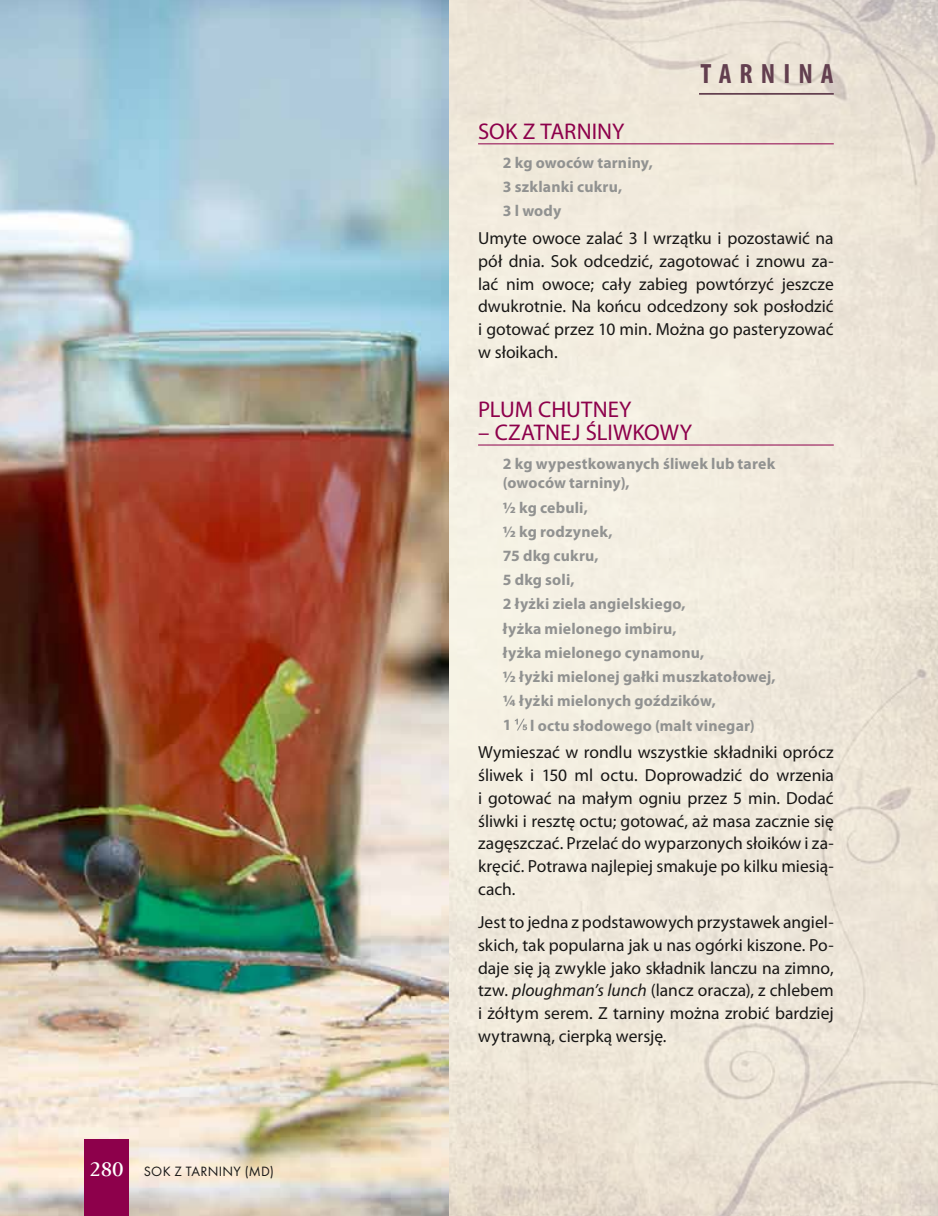
<style>
.page{position:relative;width:938px;height:1216px;background:#fff}
.page>*{position:absolute;margin:0;border:0;box-sizing:border-box;transform-origin:0 0}
.t1{font:700 condensed 28px "Myriad Pro";color:#633f4f}
.t2{font:22.75px "Myriad Pro";letter-spacing:.005em;color:#8d004b}
.t3{font:17.5px/22.8px "Myriad Pro";color:#181716;text-align:justify}
.t4{font:700 15.75px/24.2px "Myriad Pro";letter-spacing:.01em;color:#919291}
.t5{font:14px "Futura TEE";letter-spacing:.02em;color:#181716}
.s1{font-family:"Ameri Garmnd EU";font-weight:700;font-size:22.75px;color:#fff}
.s2{font-style:italic}
</style>
<div class="page">
<img style="left:448px;top:0;width:490px;height:1215px">
<img style="left:0;top:0;width:448px;height:1215px">
<hr style="left:478px;top:143px;width:355px;height:1px;background:#8d004b">
<hr style="left:478px;top:444px;width:355px;height:1px;background:#8d004b">
<svg style="left:515px;top:718px;width:12px;height:12px"></svg>
<hr style="left:699px;top:93px;width:134px;height:2px;background:#633f4f">
<div style="left:84px;top:1138px;width:45px;height:77px;background:#8d004b"></div>
<p class="t5" style="left:90px;top:1162px;width:186px"><span class="s1">280</span> SOK Z TARNINY (MD)</p>
<h1 class="t1" style="left:700px;top:58px;width:19px">TAR</h1>
<h1 class="t1" style="left:761px;top:58px;width:74px">NI NA</h1>
<h2 class="t2" style="left:478px;top:117px;width:148px">SOK Z TARNINY</h2>
<p class="t4" style="left:503px;top:151px;width:151px">2 kg owoców tarniny,<br>3 szklanki cukru,<br>3 l wody</p>
<p class="t3" style="left:478px;top:226px;width:357px">Umyte owoce zalać 3 l wrzątku i pozostawić na pół dnia. Sok odcedzić, zagotować i znowu za&shy;lać nim owoce; cały zabieg powtórzyć jeszcze dwukrotnie. Na końcu odcedzony sok posłodzić i gotować przez 10 min. Można go pasteryzować w słoikach.</p>
<h2 class="t2" style="left:478px;top:395px;width:155px">PLUM CHUTNEY</h2>
<h2 class="t2" style="left:478px;top:418px;width:215px">– CZATNEJ ŚLIWKOWY</h2>
<p class="t4" style="left:503px;top:454px;width:274px;line-height:19.2px">2 kg wypestkowanych śliwek lub tarek (owoców tarniny),</p>
<p class="t4" style="left:503px;top:495px;width:274px">½ kg cebuli,<br>½ kg rodzynek,<br>75 dkg cukru,<br>5 dkg soli,<br>2 łyżki ziela angielskiego,<br>łyżka mielonego imbiru,<br>łyżka mielonego cynamonu,<br>½ łyżki mielonej gałki muszkatołowej, ¼ łyżki mielonych goździków,<br>1 l octu słodowego (malt vinegar)</p>
<p class="t3" style="left:478px;top:740px;width:357px">Wymieszać w rondlu wszystkie składniki oprócz śliwek i 150 ml octu. Doprowadzić do wrzenia i gotować na małym ogniu przez 5 min. Dodać śliwki i resztę octu; gotować, aż masa zacznie się zagęszczać. Przelać do wyparzonych słoików i za&shy;kręcić. Potrawa najlepiej smakuje po kilku miesią&shy;cach.</p>
<p class="t3" style="left:478px;top:910px;width:357px">Jest to jedna z podstawowych przystawek angiel&shy;skich, tak popularna jak u nas ogórki kiszone. Po&shy;daje się ją zwykle jako składnik lanczu na zimno, tzw. <span class="s2">ploughman’s lunch</span> (lancz oracza), z chlebem i żółtym serem. Z tarniny można zrobić bardziej wytrawną, cierpką wersję.</p>
</div>
